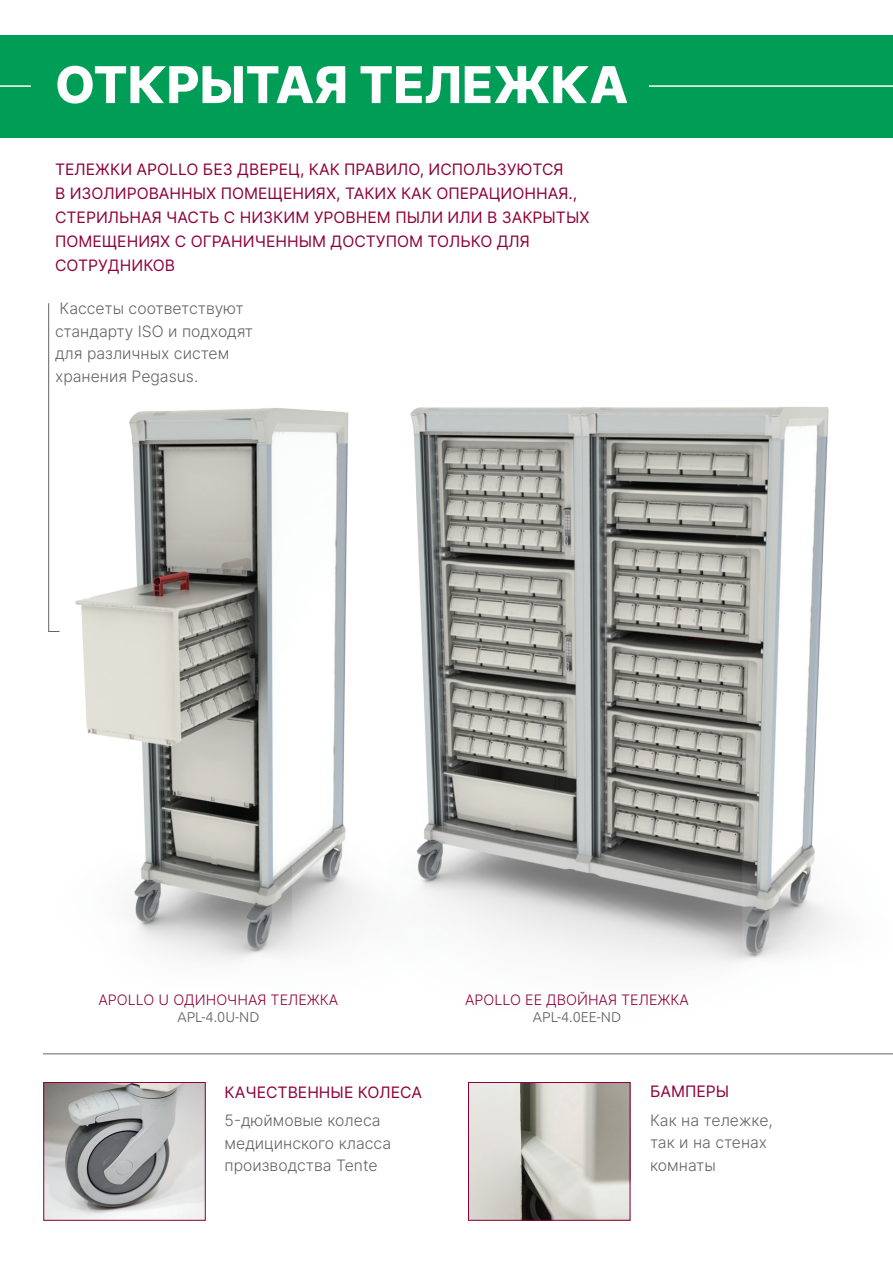
<style>
.page{position:relative;width:893px;height:1263px;background:#fff}
.page>*{position:absolute;margin:0;border:0;box-sizing:border-box;transform-origin:0 0}
.t1{font:800 50.7px "Inter";color:#fff}
.t2{font:15.75px/24px "Inter";color:#8f003a}
.t3{font:300 15.75px/22.5px "Inter";color:#636366}
.t4{font:300 14.4px "Inter";color:#8f003a}
.t5{font:300 14.4px "Ubuntu";color:#636366}
</style>
<div class="page">
<img style="left:75px;top:408px;width:217px;height:553px">
<img style="left:292px;top:407px;width:451px;height:558px">
<img style="left:743px;top:407px;width:150px;height:648px">
<div style="left:0;top:35px;width:893px;height:102px;background:#009d57"></div>
<hr style="left:649px;top:85px;width:244px;height:2px;background:#fff">
<hr style="left:0;top:85px;width:31px;height:2px;background:#fff">
<hr style="left:43px;top:1053px;width:850px;height:1px;background:#636366">
<img style="left:46px;top:1084px;width:157px;height:134px">
<img style="left:470px;top:1084px;width:158px;height:134px">
<div style="left:468px;top:1082px;width:162px;height:138px;border:1px solid #8f003a"></div>
<svg style="left:48px;top:303px;width:12px;height:329px"></svg>
<h1 class="t1" style="left:55px;top:48px;width:575px">ОТКРЫТАЯ ТЕЛЕЖКА</h1>
<p class="t2" style="left:55px;top:157px;width:536px">ТЕЛЕЖКИ APOLLO БЕЗ ДВЕРЕЦ, КАК ПРАВИЛО, ИСПОЛЬЗУЮТСЯ<br>В ИЗОЛИРОВАННЫХ ПОМЕЩЕНИЯХ, ТАКИХ КАК ОПЕРАЦИОННАЯ., СТЕРИЛЬНАЯ ЧАСТЬ С НИЗКИМ УРОВНЕМ ПЫЛИ ИЛИ В ЗАКРЫТЫХ ПОМЕЩЕНИЯХ С ОГРАНИЧЕННЫМ ДОСТУПОМ ТОЛЬКО ДЛЯ СОТРУДНИКОВ</p>
<p class="t3" style="left:55px;top:297px;width:200px">Кассеты соответствуют стандарту ISO и подходят для различных систем хранения Pegasus.</p>
<p class="t4" style="left:99px;top:989px;width:241px">APOLLO U ОДИНОЧНАЯ ТЕЛЕЖКА</p>
<p class="t5" style="left:177px;top:1008px;width:84px">APL-4.0U-ND</p>
<p class="t2" style="left:225px;top:1080px;width:199px">КАЧЕСТВЕННЫЕ КОЛЕСА</p>
<p class="t3" style="left:225px;top:1109px;width:168px">5-дюймовые колеса медицинского класса производства Tente</p>
<p class="t4" style="left:465px;top:989px;width:225px">APOLLO EE ДВОЙНАЯ ТЕЛЕЖКА</p>
<p class="t5" style="left:533px;top:1008px;width:90px">APL-4.0EE-ND</p>
<p class="t2" style="left:650px;top:1079px;width:81px">БАМПЕРЫ</p>
<p class="t3" style="left:650px;top:1108px;width:124px">Как на тележке, так и на стенах комнаты</p>
</div>
